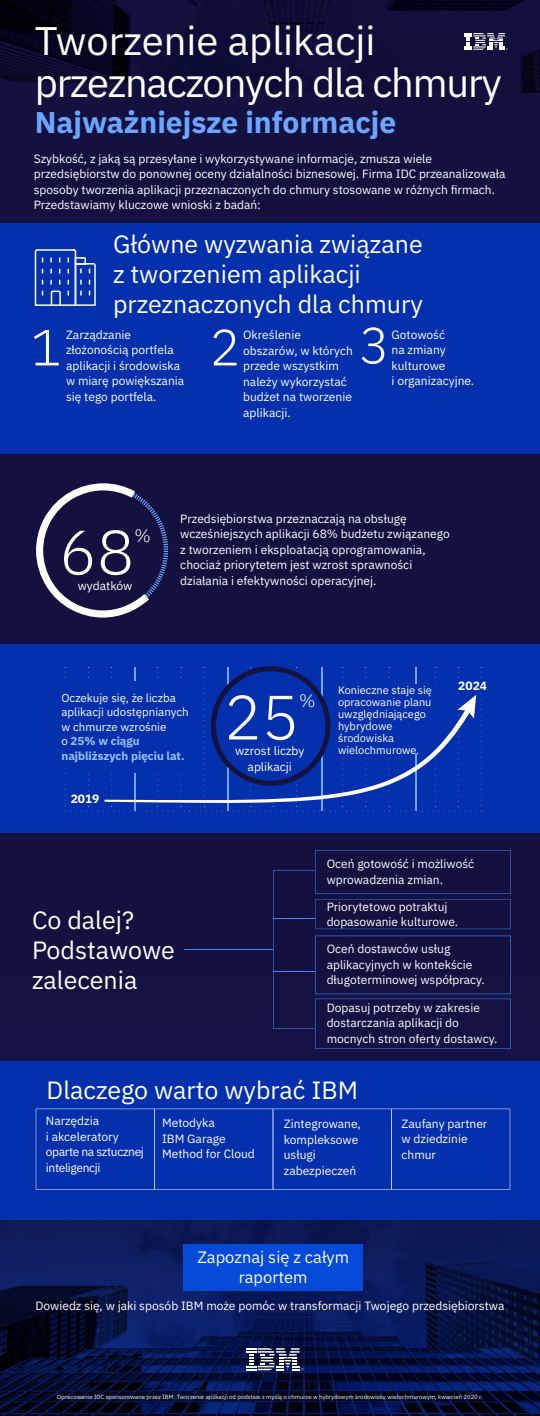
<style>
.page{position:relative;width:540px;height:1416px;background:#fff}
.page>*{position:absolute;margin:0;border:0;box-sizing:border-box;transform-origin:0 0}
.t1{font:300 62.5px "IBM Plex Sans";color:#fff}
.t2{font:300 50.85px "IBM Plex Sans";color:#fff}
.t3{font:300 50.8px "IBM Plex Sans";color:#fff}
.t4{font:40px/42.5px "IBM Plex Sans";letter-spacing:-.03em;color:#fff}
.t5{font:700 30px "IBM Plex Sans";color:#6ba6ff}
.t6{font:25px/30px "IBM Plex Sans";color:#fff}
.t7{font:300 18.05px "IBM Plex Sans";color:#fff}
.t8{font:16.5px/19.8px "IBM Plex Sans";color:#fff;text-align:center}
.t9{font:12px/15.5px "IBM Plex Sans";color:#fff}
.t10{font:12px/15.5px "IBM Plex Sans";letter-spacing:-.03em;color:#fff}
.t11{font:700 12px "IBM Plex Sans";color:#fff}
.t12{font:11.5px/14.5px "IBM Plex Sans";color:#fff}
.t13{font:11px/12px "IBM Plex Sans";color:#fff}
.t14{font:6px "IBM Plex Sans";color:#fff}
.s1{font-weight:700;color:#96c2ff}
</style>
<div class="page">
<img style="left:0;top:0;width:540px;height:1416px">
<div style="left:0;top:223px;width:540px;height:231px;background:#0530ad"></div>
<div style="left:0;top:644px;width:540px;height:189px;background:#0530ad"></div>
<div style="left:0;top:1061px;width:540px;height:158px;background:#0530ad"></div>
<svg style="left:35px;top:249px;width:61px;height:57px"></svg>
<svg style="left:36px;top:1109px;width:474px;height:80px"></svg>
<svg style="left:246px;top:1348px;width:58px;height:22px"></svg>
<svg style="left:36px;top:483px;width:132px;height:135px;background:#2f2d57"></svg>
<svg style="left:65px;top:666px;width:417px;height:146px"></svg>
<div style="left:273px;top:850px;width:238px;height:199px;background:#141141"></div>
<hr style="left:185px;top:949px;width:88px;height:1px;background:#3d8aff">
<div style="left:184px;top:1245px;width:179px;height:46px;background:#054ad9"></div>
<svg style="left:464px;top:33px;width:44px;height:17px"></svg>
<h3 class="t4" style="left:35px;top:16px;width:469px">Tworzenie aplikacji przeznaczonych dla chmury</h3>
<h3 class="t5" style="left:35px;top:99px;width:363px">Najważniejsze informacje</h3>
<p class="t9" style="left:34px;top:150px;width:473px">Szybkość, z jaką są przesyłane i wykorzystywane informacje, zmusza wiele przedsiębiorstw do ponownej oceny działalności biznesowej. Firma IDC przeanalizowała sposoby tworzenia aplikacji przeznaczonych do chmury stosowane w różnych firmach.<br>Przedstawiamy kluczowe wnioski z badań:</p>
<h3 class="t6" style="left:113px;top:227px;width:311px">Główne wyzwania związane z tworzeniem aplikacji przeznaczonych dla chmury</h3>
<p class="t9" style="left:66px;top:326px;width:120px">Zarządzanie złożonością portfela aplikacji i środowiska w miarę powiększania się tego portfela.</p>
<p class="t9" style="left:243px;top:326px;width:111px">Określenie obszarów, w których przede wszystkim należy wykorzystać budżet na tworzenie aplikacji.</p>
<p class="t9" style="left:392px;top:326px;width:84px">Gotowość<br>na zmiany kulturowe<br>i organizacyjne.</p>
<h3 class="t3" style="left:31px;top:309px;width:32px">1</h3>
<h2 class="t2" style="left:210px;top:309px;width:32px">2</h2>
<h2 class="t2" style="left:359px;top:307px;width:32px">3</h2>
<h1 class="t1" style="left:59px;top:505px;width:76px">68</h1>
<h3 class="t7" style="left:134px;top:522px;width:18px">%</h3>
<p class="t9" style="left:78px;top:577px;width:56px">wydatków</p>
<p class="t9" style="left:180px;top:510px;width:271px">Przedsiębiorstwa przeznaczają na obsługę wcześniejszych aplikacji 68% budżetu związanego z tworzeniem i eksploatacją oprogramowania, chociaż priorytetem jest wzrost sprawności działania i efektywności operacyjnej.</p>
<p class="t12" style="left:62px;top:689px;width:129px">Oczekuje się, że liczba aplikacji udostępnianych w chmurze wzrośnie<br>o <span class="s1">25% w ciągu najbliższych pięciu lat.</span></p>
<h1 class="t1" style="left:224px;top:670px;width:76px">25</h1>
<h3 class="t7" style="left:299px;top:687px;width:18px">%</h3>
<p class="t9" style="left:235px;top:742px;width:71px;text-align:center">wzrost liczby aplikacji</p>
<p class="t11" style="left:71px;top:789px;width:30px">2019</p>
<p class="t13" style="left:338px;top:683px;width:95px">Konieczne staje się opracowanie planu uwzględniającego hybrydowe środowiska wielochmurowe.</p>
<p class="t11" style="left:458px;top:676px;width:30px">2024</p>
<p class="t9" style="left:327px;top:855px;width:149px">Oceń gotowość i możliwość wprowadzenia zmian.</p>
<p class="t9" style="left:327px;top:898px;width:133px">Priorytetowo potraktuj dopasowanie kulturowe.</p>
<p class="t9" style="left:327px;top:940px;width:160px">Oceń dostawców usług aplikacyjnych w kontekście długoterminowej współpracy.</p>
<p class="t9" style="left:327px;top:999px;width:172px">Dopasuj potrzeby w zakresie dostarczania aplikacji do mocnych stron oferty dostawcy.</p>
<h3 class="t6" style="left:47px;top:1074px;width:313px">Dlaczego warto wybrać IBM</h3>
<p class="t10" style="left:46px;top:1112px;width:100px">Narzędzia<br>i akceleratory oparte na sztucznej inteligencji</p>
<p class="t9" style="left:162px;top:1114px;width:94px">Metodyka<br>IBM Garage<br>Method for Cloud</p>
<p class="t9" style="left:284px;top:1115px;width:78px">Zintegrowane, kompleksowe usługi zabezpieczeń</p>
<p class="t9" style="left:402px;top:1115px;width:87px">Zaufany partner w dziedzinie chmur</p>
<h3 class="t6" style="left:32px;top:904px;width:144px">Co dalej?<br>Podstawowe zalecenia</h3>
<h3 class="t8" style="left:197px;top:1246px;width:153px">Zapoznaj się z całym raportem</h3>
<p class="t9" style="left:36px;top:1297px;width:470px">Dowiedz się, w jaki sposób IBM może pomóc w transformacji Twojego przedsiębiorstwa</p>
<p class="t14" style="left:57px;top:1392px;width:427px">Opracowanie IDC sponsorowane przez IBM: Tworzenie aplikacji od podstaw z myślą o chmurze w hybrydowym środowisku wielochmurowym, kwiecień 2020 r.</p>
</div>
